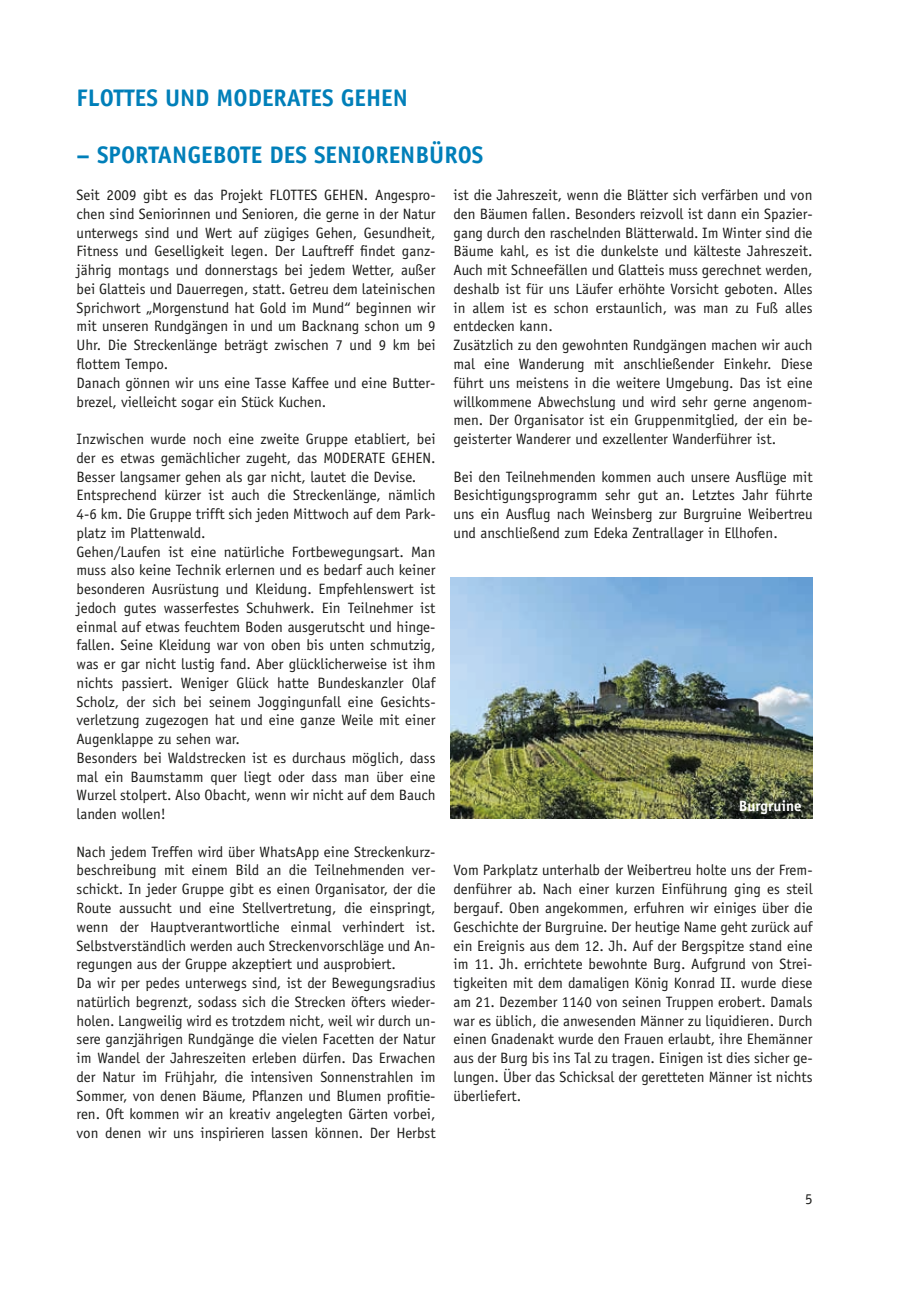
<style>
.page{position:relative;width:919px;height:1289px;background:#fff}
.page>*{position:absolute;margin:0;border:0;box-sizing:border-box;transform-origin:0 0}
.t1{font:700 24px "Officina Sans Std";color:#007fb9}
.t2{font:15px/18.8px "Officina Sans Std";color:#1d1d1b}
.t3{font:700 15px "Officina Sans Std";color:#fff}
</style>
<div class="page">
<img style="left:451px;top:577px;width:361px;height:241px">
<h1 class="t1" style="left:77px;top:83px;width:333px">FLOTTES UND MODERATES GEHEN</h1>
<h1 class="t1" style="left:77px;top:139px;width:408px">– SPORTANGEBOTE DES SENIORENBÜROS</h1>
<p class="t2" style="left:77px;top:186px;width:360px">Seit 2009 gibt es das Projekt FLOTTES GEHEN. Angespro&shy;chen sind Seniorinnen und Senioren, die gerne in der Natur unterwegs sind und Wert auf zügiges Gehen, Gesundheit, Fitness und Geselligkeit legen. Der Lauftreff findet ganz&shy;jährig montags und donnerstags bei jedem Wetter, außer bei Glatteis und Dauerregen, statt. Getreu dem lateinischen Sprichwort „Morgenstund hat Gold im Mund“ beginnen wir mit unseren Rundgängen in und um Backnang schon um 9<br>Uhr. Die Streckenlänge beträgt zwischen 7 und 9 km bei flottem Tempo.<br>Danach gönnen wir uns eine Tasse Kaffee und eine Butter&shy;brezel, vielleicht sogar ein Stück Kuchen.</p>
<p class="t2" style="left:77px;top:429px;width:360px">Inzwischen wurde noch eine zweite Gruppe etabliert, bei der es etwas gemächlicher zugeht, das MODERATE GEHEN.<br>Besser langsamer gehen als gar nicht, lautet die Devise.<br>Entsprechend kürzer ist auch die Streckenlänge, nämlich 4-6 km. Die Gruppe trifft sich jeden Mittwoch auf dem Park&shy;platz im Plattenwald.<br>Gehen/Laufen ist eine natürliche Fortbewegungsart. Man muss also keine Technik erlernen und es bedarf auch keiner besonderen Ausrüstung und Kleidung. Empfehlenswert ist jedoch gutes wasserfestes Schuhwerk. Ein Teilnehmer ist einmal auf etwas feuchtem Boden ausgerutscht und hinge&shy;fallen. Seine Kleidung war von oben bis unten schmutzig, was er gar nicht lustig fand. Aber glücklicherweise ist ihm nichts passiert. Weniger Glück hatte Bundeskanzler Olaf Scholz, der sich bei seinem Joggingunfall eine Gesichts&shy;verletzung zugezogen hat und eine ganze Weile mit einer Augenklappe zu sehen war.<br>Besonders bei Waldstrecken ist es durchaus möglich, dass mal ein Baumstamm quer liegt oder dass man über eine Wurzel stolpert. Also Obacht, wenn wir nicht auf dem Bauch landen wollen!</p>
<p class="t2" style="left:77px;top:842px;width:360px">Nach jedem Treffen wird über WhatsApp eine Streckenkurz&shy;beschreibung mit einem Bild an die Teilnehmenden ver&shy;schickt. In jeder Gruppe gibt es einen Organisator, der die Route aussucht und eine Stellvertretung, die einspringt, wenn der Hauptverantwortliche einmal verhindert ist.<br>Selbstverständlich werden auch Streckenvorschläge und An&shy;regungen aus der Gruppe akzeptiert und ausprobiert.<br>Da wir per pedes unterwegs sind, ist der Bewegungsradius natürlich begrenzt, sodass sich die Strecken öfters wieder&shy;holen. Langweilig wird es trotzdem nicht, weil wir durch un&shy;sere ganzjährigen Rundgänge die vielen Facetten der Natur im Wandel der Jahreszeiten erleben dürfen. Das Erwachen der Natur im Frühjahr, die intensiven Sonnenstrahlen im Sommer, von denen Bäume, Pflanzen und Blumen profitie&shy;ren. Oft kommen wir an kreativ angelegten Gärten vorbei, von denen wir uns inspirieren lassen können. Der Herbst</p>
<p class="t2" style="left:453px;top:186px;width:360px">ist die Jahreszeit, wenn die Blätter sich verfärben und von den Bäumen fallen. Besonders reizvoll ist dann ein Spazier&shy;gang durch den raschelnden Blätterwald. Im Winter sind die Bäume kahl, es ist die dunkelste und kälteste Jahreszeit.<br>Auch mit Schneefällen und Glatteis muss gerechnet werden, deshalb ist für uns Läufer erhöhte Vorsicht geboten. Alles in allem ist es schon erstaunlich, was man zu Fuß alles entdecken kann.<br>Zusätzlich zu den gewohnten Rundgängen machen wir auch mal eine Wanderung mit anschließender Einkehr. Diese führt uns meistens in die weitere Umgebung. Das ist eine willkommene Abwechslung und wird sehr gerne angenom&shy;men. Der Organisator ist ein Gruppenmitglied, der ein be&shy;geisterter Wanderer und exzellenter Wanderführer ist.</p>
<p class="t2" style="left:453px;top:467px;width:360px;text-align:justify">Bei den Teilnehmenden kommen auch unsere Ausflüge mit Besichtigungsprogramm sehr gut an. Letztes Jahr führte uns ein Ausflug nach Weinsberg zur Burgruine Weibertreu und anschließend zum Edeka Zentrallager in Ellhofen.</p>
<p class="t3" style="left:738px;top:796px;width:64px">Burgruine</p>
<p class="t2" style="left:453px;top:861px;width:360px;text-align:justify">Vom Parkplatz unterhalb der Weibertreu holte uns der Frem&shy;denführer ab. Nach einer kurzen Einführung ging es steil bergauf. Oben angekommen, erfuhren wir einiges über die Geschichte der Burgruine. Der heutige Name geht zurück auf ein Ereignis aus dem 12. Jh. Auf der Bergspitze stand eine im 11. Jh. errichtete bewohnte Burg. Aufgrund von Strei&shy;tigkeiten mit dem damaligen König Konrad II. wurde diese am 21. Dezember 1140 von seinen Truppen erobert. Damals war es üblich, die anwesenden Männer zu liquidieren. Durch einen Gnadenakt wurde den Frauen erlaubt, ihre Ehemänner aus der Burg bis ins Tal zu tragen. Einigen ist dies sicher ge&shy;lungen. Über das Schicksal der geretteten Männer ist nichts überliefert.</p>
<p class="t2" style="left:805px;top:1189px;width:9px">5</p>
</div>
